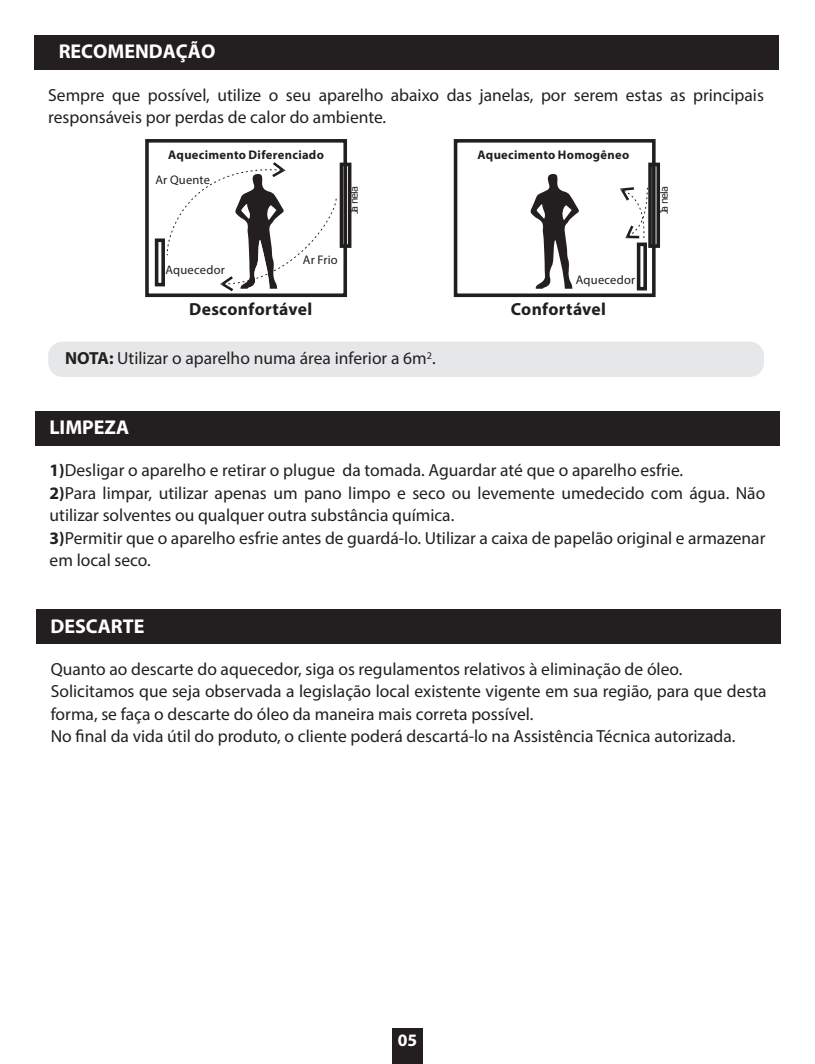
<style>
.page{position:relative;width:815px;height:1064px;background:#fff}
.page>*{position:absolute;margin:0;border:0;box-sizing:border-box;transform-origin:0 0}
.t1{font:700 20px "Myriad Pro";color:#fff}
.t2{font:17.5px/22.5px "Myriad Pro";color:#231f20}
.t3{font:700 17.5px "Myriad Pro";letter-spacing:.02em;color:#211e1f}
.t4{font:700 17.5px "Myriad Pro";color:#fff}
.t5{font:700 12.5px "Myriad Pro";letter-spacing:.02em;color:#211e1f}
.t6{font:12.5px "Myriad Pro";letter-spacing:.02em;color:#211e1f}
.t7{font:10px "Verdana";letter-spacing:-.115em;color:#211e1f}
.s1{font-weight:700}
</style>
<div class="page">
<div style="left:392px;top:1028px;width:31px;height:35px;background:#231f20"></div>
<div style="left:48px;top:341px;width:716px;height:36px;background:#e6e7e9;border-radius:14px"></div>
<div style="left:35px;top:411px;width:745px;height:34px;background:#231f20"></div>
<div style="left:37px;top:609px;width:744px;height:34px;background:#231f20"></div>
<div style="left:34px;top:35px;width:744px;height:35px;background:#231f20"></div>
<svg style="left:530px;top:174px;width:49px;height:114px"></svg>
<div style="left:155px;top:238px;width:10px;height:48px;border:4px solid #211e1f"></div>
<svg style="left:167px;top:162px;width:170px;height:129px"></svg>
<div style="left:145px;top:139px;width:202px;height:158px;border:4px solid #211e1f"></div>
<div style="left:340px;top:162px;width:11px;height:86px;border:4px solid #211e1f"></div>
<div style="left:454px;top:139px;width:202px;height:158px;border:4px solid #211e1f"></div>
<div style="left:648px;top:162px;width:12px;height:86px;border:4px solid #211e1f"></div>
<div style="left:637px;top:242px;width:10px;height:48px;border:4px solid #211e1f"></div>
<svg style="left:620px;top:187px;width:28px;height:51px"></svg>
<p class="t1" style="left:59px;top:39px;width:158px">RECOMENDAÇÃO</p>
<p class="t2" style="left:48px;top:83px;width:717px">Sempre que possível, utilize o seu aparelho abaixo das janelas, por serem estas as principais responsáveis por perdas de calor do ambiente.</p>
<p class="t5" style="left:168px;top:147px;width:157px">Aquecimento Diferenciado</p>
<p class="t6" style="left:155px;top:172px;width:56px">Ar Quente</p>
<p class="t5" style="left:478px;top:147px;width:153px">Aquecimento Homogêneo</p>
<p class="t7" style="left:347px;top:214px;width:30px;rotate:-90deg">Ja nela</p>
<p class="t7" style="left:657px;top:214px;width:30px;rotate:-90deg">Ja nela</p>
<p class="t6" style="left:303px;top:252px;width:36px">Ar Frio</p>
<p class="t6" style="left:165px;top:262px;width:61px">Aquecedor</p>
<p class="t3" style="left:189px;top:297px;width:124px">Desconfortável</p>
<p class="t6" style="left:576px;top:272px;width:61px">Aquecedor</p>
<p class="t3" style="left:511px;top:297px;width:97px">Confortável</p>
<p class="t2" style="left:65px;top:347px;width:372px"><span class="s1">NOTA:</span> Utilizar o aparelho numa área inferior a 6m<sup>2</sup>.</p>
<p class="t1" style="left:49px;top:414px;width:81px">LIMPEZA</p>
<p class="t2" style="left:50px;top:459px;width:717px"><span class="s1">1)</span>Desligar o aparelho e retirar o plugue da tomada. Aguardar até que o aparelho esfrie.<br><span class="s1">2)</span>Para limpar, utilizar apenas um pano limpo e seco ou levemente umedecido com água. Não utilizar solventes ou qualquer outra substância química.<br><span class="s1">3)</span>Permitir que o aparelho esfrie antes de guardá-lo. Utilizar a caixa de papelão original e armazenar em local seco.</p>
<p class="t1" style="left:51px;top:612px;width:95px">DESCARTE</p>
<p class="t2" style="left:51px;top:657px;width:717px">Quanto ao descarte do aquecedor, siga os regulamentos relativos à eliminação de óleo.<br>Solicitamos que seja observada a legislação local existente vigente em sua região, para que desta forma, se faça o descarte do óleo da maneira mais correta possível.<br>No final da vida útil do produto, o cliente poderá descartá-lo na Assistência Técnica autorizada.</p>
<p class="t4" style="left:398px;top:1027px;width:21px">05</p>
</div>
